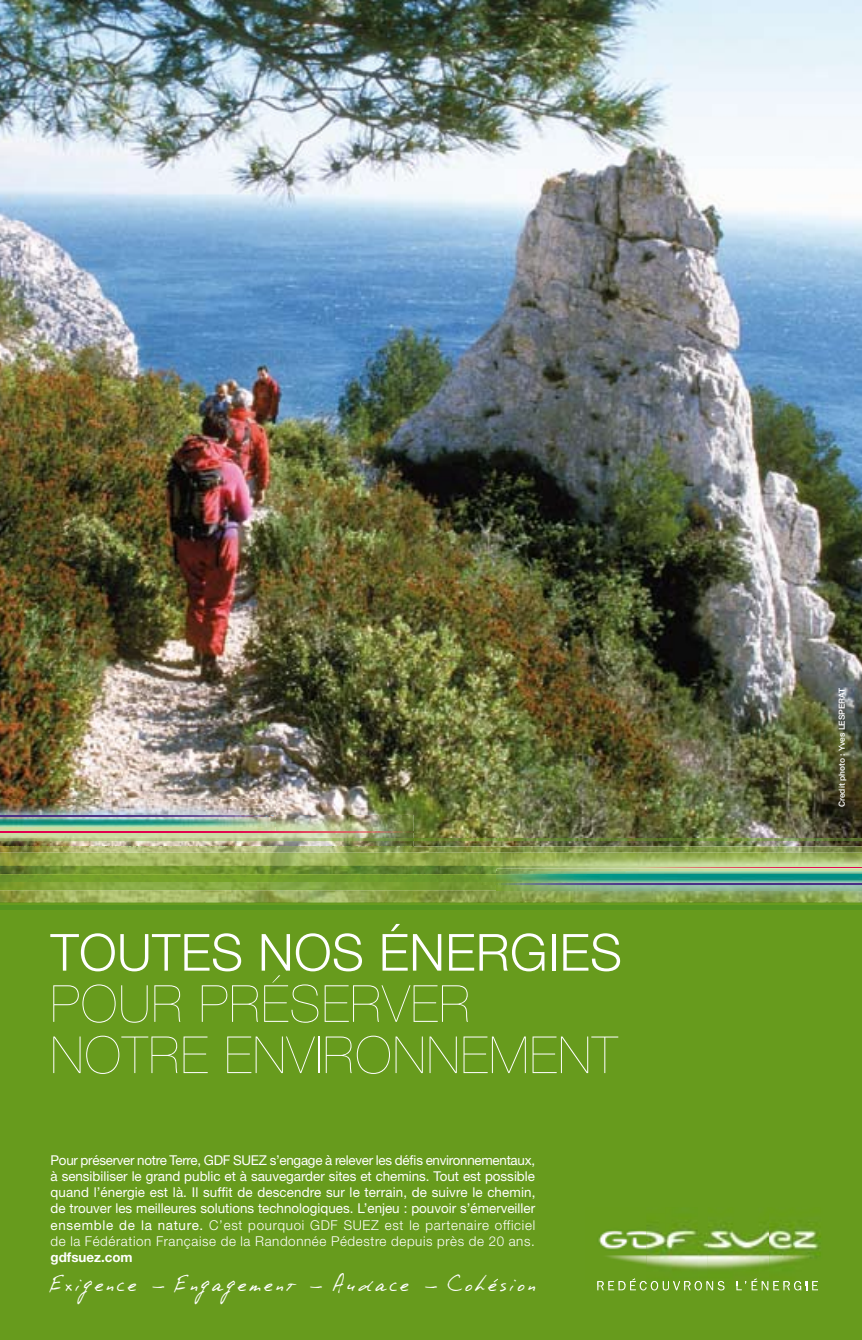
<style>
.page{position:relative;width:862px;height:1340px;background:#fff}
.page>*{position:absolute;margin:0;border:0;box-sizing:border-box;transform-origin:0 0}
.t1{font:200 51.3px/51.3px "Helvetica Neue";letter-spacing:.025em;color:#fff}
.t2{font:300 51.3px "Helvetica Neue";letter-spacing:.01em;color:#fff}
.t3{font:23.62px "Phont Phreak's Handwriting";letter-spacing:.15em;color:#fff}
.t4{font:13.5px/16.2px "Helvetica Neue";color:#fff;text-align:justify}
.t5{font:700 13.5px "Helvetica Neue";color:#fff}
.t6{font:500 8.33px "Helvetica Neue";color:#fff}
.s1{font-weight:300}
</style>
<div class="page">
<div style="left:0;top:902px;width:861px;height:437px;background:#679b1d"></div>
<img style="left:0;top:0;width:861px;height:846px">
<img style="left:413px;top:838px;width:448px;height:2px">
<img style="left:0;top:846px;width:861px;height:19px">
<img style="left:0;top:890px;width:861px;height:12px">
<img style="left:0;top:881px;width:496px;height:9px">
<img style="left:0;top:865px;width:480px;height:16px">
<img style="left:0;top:874px;width:480px;height:1px">
<div style="left:0;top:905px;width:861px;height:5px;background:#559320"></div>
<img style="left:496px;top:875px;width:365px;height:25px">
<img style="left:480px;top:881px;width:16px;height:3px">
<img style="left:480px;top:853px;width:381px;height:21px">
<svg style="left:480px;top:874px;width:17px;height:7px"></svg>
<img style="left:496px;top:871px;width:365px;height:3px">
<img style="left:496px;top:874px;width:365px;height:1px">
<img style="left:633px;top:867px;width:228px;height:1px">
<img style="left:496px;top:883px;width:365px;height:1px">
<img style="left:0;top:799px;width:275px;height:16px">
<img style="left:0;top:815px;width:413px;height:32px">
<img style="left:0;top:819px;width:275px;height:7px">
<img style="left:0;top:831px;width:413px;height:1px">
<img style="left:0;top:815px;width:275px;height:1px">
<img style="left:598px;top:1224px;width:223px;height:60px">
<svg style="left:597px;top:1278px;width:127px;height:12px"></svg>
<svg style="left:736px;top:1281px;width:9px;height:9px"></svg>
<svg style="left:751px;top:1278px;width:66px;height:12px"></svg>
<h1 class="t2" style="left:51px;top:921px;width:572px">TOUTES NOS ÉNERGIES</h1>
<h1 class="t1" style="left:51px;top:977px;width:568px">POUR PRÉSERVER<br>NOTRE ENVIRONNEMENT</h1>
<p class="t4" style="left:51px;top:1151px;width:486px">Pour préserver notre Terre, GDF SUEZ s’engage à relever les défis environnementaux, à sensibiliser le grand public et à sauvegarder sites et chemins. Tout est possible quand l’énergie est là. Il suffit de descendre sur le terrain, de suivre le chemin, de trouver les meilleures solutions technologiques. L’enjeu : pouvoir s’émerveiller ensemble de la nature. <span class="s1">C’est pourquoi GDF SUEZ est le partenaire officiel de la Fédération Française de la Randonnée Pédestre depuis près de 20 ans.</span></p>
<p class="t5" style="left:51px;top:1249px;width:84px">gdfsuez.com</p>
<h2 class="t3" style="left:51px;top:1268px;width:485px">Exigence - Engagement - Audace - Cohesion</h2>
<p class="t6" style="left:836px;top:807px;width:121px;rotate:-90deg">Credit photo : Yves LESPERAT</p>
</div>
